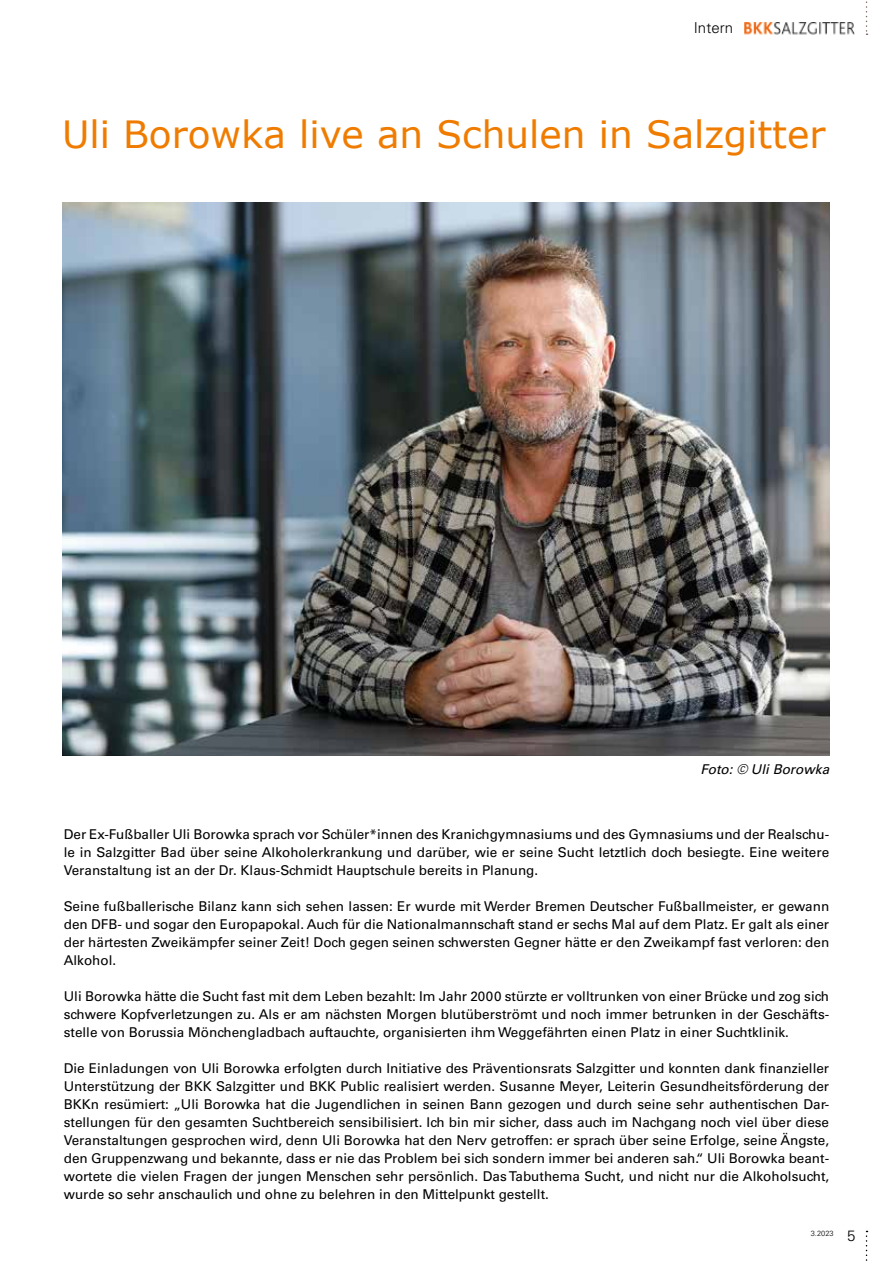
<style>
.page{position:relative;width:893px;height:1263px;background:#fff}
.page>*{position:absolute;margin:0;border:0;box-sizing:border-box;transform-origin:0 0}
.t1{font:37.5px "Verdana";color:#ef7c00}
.t2{font:300 15px "Univers LT Std";color:#000}
.t3{font:13.5px/18px "Univers LT Std";color:#000;text-align:justify}
.t4{font:italic 13.5px "Univers LT Std";color:#000}
.t5{font:300 7.5px "Univers LT Std";color:#000}
</style>
<div class="page">
<svg style="left:866px;top:1231px;width:1px;height:30px"></svg>
<img style="left:62px;top:202px;width:767px;height:554px">
<svg style="left:866px;top:1px;width:1px;height:34px"></svg>
<img style="left:745px;top:22px;width:110px;height:13px">
<p class="t2" style="left:694px;top:19px;width:41px">Intern</p>
<h1 class="t1" style="left:62px;top:110px;width:765px">Uli Borowka live an Schulen in Salzgitter</h1>
<p class="t4" style="left:701px;top:761px;width:130px">Foto: © Uli Borowka</p>
<p class="t3" style="left:64px;top:825px;width:767px">Der Ex-Fußballer Uli Borowka sprach vor Schüler*innen des Kranichgymnasiums und des Gymnasiums und der Realschu&shy;le in Salzgitter Bad über seine Alkoholerkrankung und darüber, wie er seine Sucht letztlich doch besiegte. Eine weitere Veranstaltung ist an der Dr. Klaus-Schmidt Hauptschule bereits in Planung.</p>
<p class="t3" style="left:64px;top:897px;width:767px">Seine fußballerische Bilanz kann sich sehen lassen: Er wurde mit Werder Bremen Deutscher Fußballmeister, er gewann den DFB- und sogar den Europapokal. Auch für die Nationalmannschaft stand er sechs Mal auf dem Platz. Er galt als einer der härtesten Zweikämpfer seiner Zeit! Doch gegen seinen schwersten Gegner hätte er den Zweikampf fast verloren: den Alkohol.</p>
<p class="t3" style="left:64px;top:987px;width:767px">Uli Borowka hätte die Sucht fast mit dem Leben bezahlt: Im Jahr 2000 stürzte er volltrunken von einer Brücke und zog sich schwere Kopfverletzungen zu. Als er am nächsten Morgen blutüberströmt und noch immer betrunken in der Geschäfts&shy;stelle von Borussia Mönchengladbach auftauchte, organisierten ihm Weggefährten einen Platz in einer Suchtklinik.</p>
<p class="t3" style="left:64px;top:1059px;width:767px">Die Einladungen von Uli Borowka erfolgten durch Initiative des Präventionsrats Salzgitter und konnten dank finanzieller Unterstützung der BKK Salzgitter und BKK Public realisiert werden. Susanne Meyer, Leiterin Gesundheitsförderung der BKKn resümiert: „Uli Borowka hat die Jugendlichen in seinen Bann gezogen und durch seine sehr authentischen Dar&shy;stellungen für den gesamten Suchtbereich sensibilisiert. Ich bin mir sicher, dass auch im Nachgang noch viel über diese Veranstaltungen gesprochen wird, denn Uli Borowka hat den Nerv getroffen: er sprach über seine Erfolge, seine Ängste, den Gruppenzwang und bekannte, dass er nie das Problem bei sich sondern immer bei anderen sah.“ Uli Borowka beant&shy;wortete die vielen Fragen der jungen Menschen sehr persönlich. Das Tabuthema Sucht, und nicht nur die Alkoholsucht, wurde so sehr anschaulich und ohne zu belehren in den Mittelpunkt gestellt.</p>
<p class="t5" style="left:811px;top:1228px;width:24px">3.2023</p>
<p class="t2" style="left:847px;top:1226px;width:10px">5</p>
</div>
